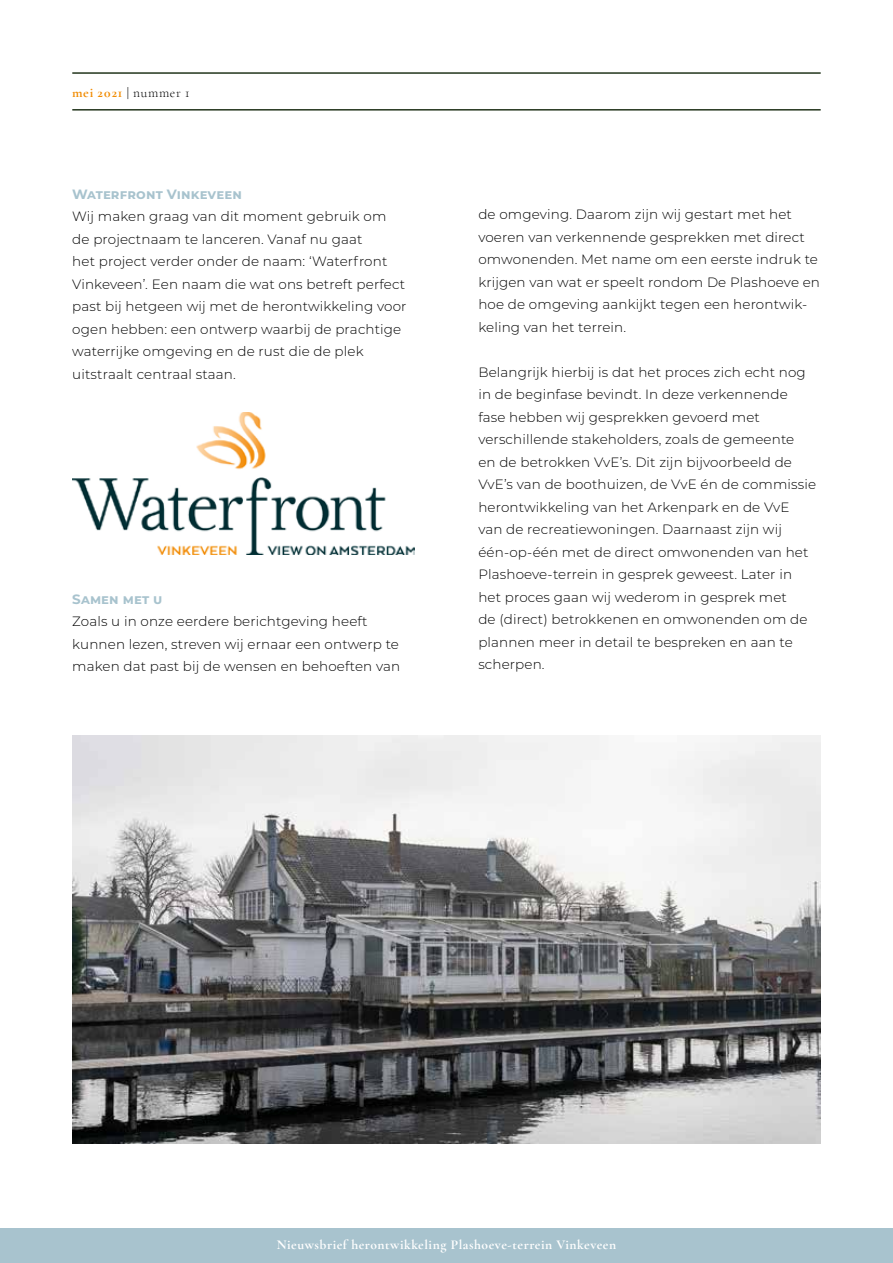
<style>
.page{position:relative;width:893px;height:1263px;background:#fff}
.page>*{position:absolute;margin:0;border:0;box-sizing:border-box;transform-origin:0 0}
.t1{font:300 13.5px/22.5px "Montserrat";letter-spacing:.01em;color:#000}
.t2{font:700 13.5px "Cormorant Garamond";letter-spacing:.04em;color:#fff}
.t3{font:700 13.5px "Montserrat";letter-spacing:.01em;color:#a8c3ce}
.t4{font:700 13.5px "Cormorant Garamond";letter-spacing:.065em;color:#f18b00}
.s1{font-weight:400;color:#000}
.s2{font-weight:300;color:#000}
</style>
<div class="page">
<hr style="left:72px;top:109px;width:749px;height:2px;background:#22351c">
<hr style="left:72px;top:72px;width:749px;height:2px;background:#22351c">
<img style="left:72px;top:412px;width:343px;height:143px">
<img style="left:72px;top:736px;width:749px;height:408px">
<div style="left:0;top:1229px;width:893px;height:34px;background:#a8c3ce"></div>
<p class="t4" style="left:72px;top:85px;width:119px">mei 2021 <span class="s1">|</span> <span class="s2">nummer 1</span></p>
<p class="t3" style="left:72px;top:184px;width:171px">Waterfront Vinkeveen</p>
<p class="t1" style="left:72px;top:205px;width:336px">Wij maken graag van dit moment gebruik om de projectnaam te lanceren. Vanaf nu gaat<br>het project verder onder de naam: ‘Waterfront Vinkeveen’. Een naam die wat ons betreft perfect past bij hetgeen wij met de herontwikkeling voor ogen hebben: een ontwerp waarbij de prachtige waterrijke omgeving en de rust die de plek uitstraalt centraal staan.</p>
<p class="t3" style="left:72px;top:589px;width:92px">Samen met u</p>
<p class="t1" style="left:72px;top:610px;width:329px">Zoals u in onze eerdere berichtgeving heeft kunnen lezen, streven wij ernaar een ontwerp te maken dat past bij de wensen en behoeften van</p>
<p class="t1" style="left:478px;top:203px;width:343px">de omgeving. Daarom zijn wij gestart met het voeren van verkennende gesprekken met direct omwonenden. Met name om een eerste indruk te krijgen van wat er speelt rondom De Plashoeve en hoe de omgeving aankijkt tegen een herontwik&shy;keling van het terrein.</p>
<p class="t1" style="left:478px;top:360px;width:339px">Belangrijk hierbij is dat het proces zich echt nog in de beginfase bevindt. In deze verkennende fase hebben wij gesprekken gevoerd met verschillende stakeholders, zoals de gemeente<br>en de betrokken VvE’s. Dit zijn bijvoorbeeld de VvE’s van de boothuizen, de VvE én de commissie herontwikkeling van het Arkenpark en de VvE van de recreatiewoningen. Daarnaast zijn wij één-op-één met de direct omwonenden van het Plashoeve-terrein in gesprek geweest. Later in het proces gaan wij wederom in gesprek met<br>de (direct) betrokkenen en omwonenden om de plannen meer in detail te bespreken en aan te scherpen.</p>
<p class="t2" style="left:277px;top:1236px;width:341px">Nieuwsbrief herontwikkeling Plashoeve-terrein Vinkeveen</p>
</div>
